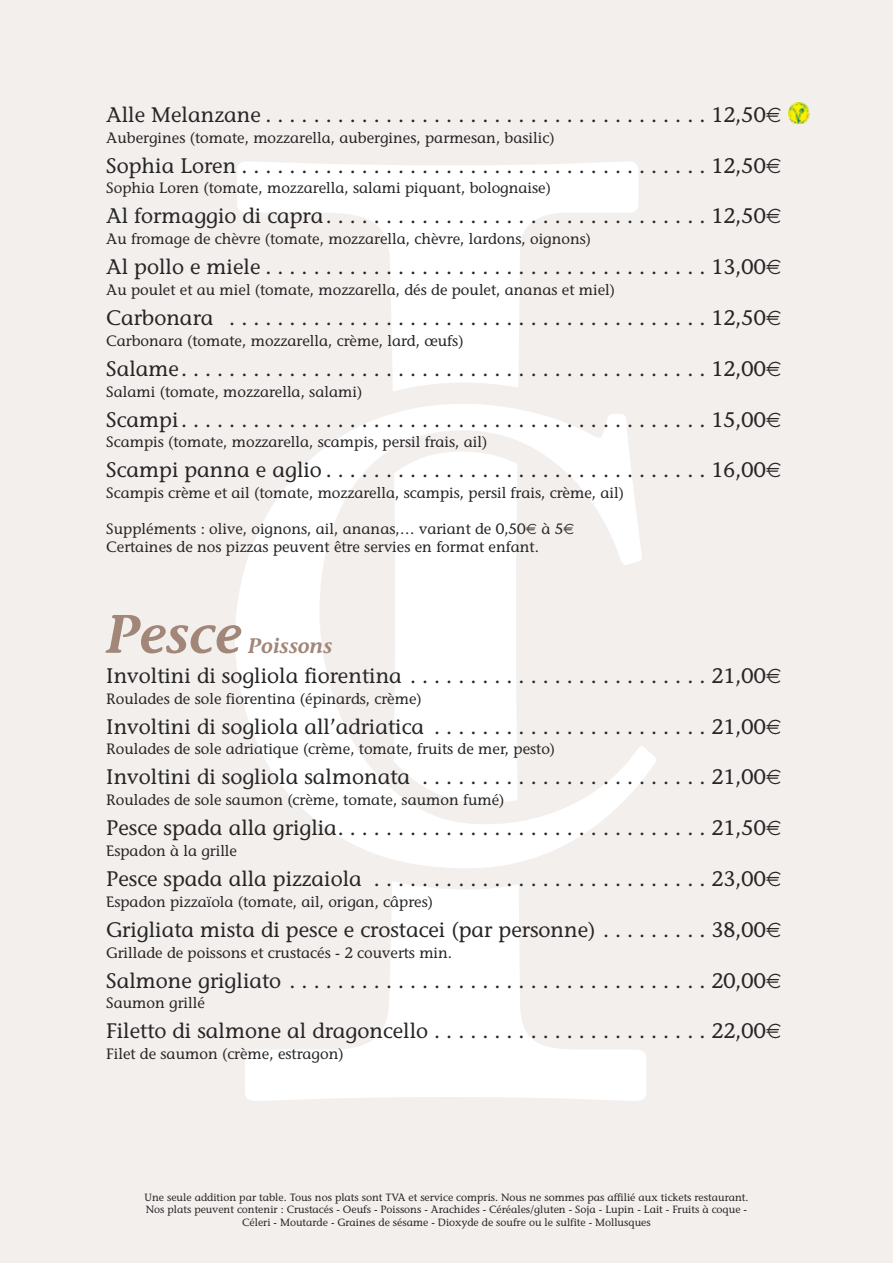
<style>
.page{position:relative;width:893px;height:1263px;background:#f3efed}
.page>*{position:absolute;margin:0;border:0;box-sizing:border-box;transform-origin:0 0}
.t1{font:italic 600 54px "Stone Informal";color:#a28778}
.t2{font:21px "Stone Informal";color:#272627}
.t3{font:italic 600 21px "Stone Informal";color:#a28778}
.t4{font:15px/18px "Stone Informal";color:#272627}
.t5{font:10.5px/12.6px "Stone Informal";color:#272627;text-align:center}
</style>
<div class="page">
<svg style="left:237px;top:162px;width:401px;height:229px"></svg>
<svg style="left:245px;top:881px;width:401px;height:220px"></svg>
<svg style="left:235px;top:404px;width:421px;height:464px;fill:#fcfbfb"></svg>
<img style="left:788px;top:103px;width:21px;height:21px">
<svg style="left:526px;top:524px;width:10px;height:10px"></svg>
<svg style="left:564px;top:524px;width:10px;height:10px"></svg>
<p class="t2" style="left:106px;top:102px;width:661px">Alle Melanzane . . . . . . . . . . . . . . . . . . . . . . . . . . . . . . . . . . . . . 12,50</p>
<p class="t4" style="left:106px;top:128px;width:450px">Aubergines (tomate, mozzarella, aubergines, parmesan, basilic)</p>
<p class="t2" style="left:106px;top:153px;width:661px">Sophia Loren . . . . . . . . . . . . . . . . . . . . . . . . . . . . . . . . . . . . . . . 12,50</p>
<p class="t4" style="left:106px;top:179px;width:446px">Sophia Loren (tomate, mozzarella, salami piquant, bolognaise)</p>
<p class="t2" style="left:106px;top:204px;width:661px">Al formaggio di capra. . . . . . . . . . . . . . . . . . . . . . . . . . . . . . . . 12,50</p>
<p class="t4" style="left:106px;top:230px;width:486px">Au fromage de chèvre (tomate, mozzarella, chèvre, lardons, oignons)</p>
<p class="t2" style="left:106px;top:255px;width:661px">Al pollo e miele . . . . . . . . . . . . . . . . . . . . . . . . . . . . . . . . . . . . . 13,00</p>
<p class="t4" style="left:106px;top:281px;width:510px">Au poulet et au miel (tomate, mozzarella, dés de poulet, ananas et miel)</p>
<p class="t2" style="left:106px;top:305px;width:661px">Carbonara . . . . . . . . . . . . . . . . . . . . . . . . . . . . . . . . . . . . . . . . 12,50</p>
<p class="t4" style="left:106px;top:332px;width:359px">Carbonara (tomate, mozzarella, crème, lard, œufs)</p>
<p class="t2" style="left:106px;top:356px;width:661px">Salame. . . . . . . . . . . . . . . . . . . . . . . . . . . . . . . . . . . . . . . . . . . . 12,00</p>
<p class="t4" style="left:106px;top:382px;width:257px">Salami (tomate, mozzarella, salami)</p>
<p class="t2" style="left:106px;top:407px;width:661px">Scampi. . . . . . . . . . . . . . . . . . . . . . . . . . . . . . . . . . . . . . . . . . . . 15,00</p>
<p class="t4" style="left:106px;top:433px;width:383px">Scampis (tomate, mozzarella, scampis, persil frais, ail)</p>
<p class="t2" style="left:106px;top:458px;width:661px">Scampi panna e aglio . . . . . . . . . . . . . . . . . . . . . . . . . . . . . . . . 16,00</p>
<p class="t4" style="left:106px;top:484px;width:519px">Scampis crème et ail (tomate, mozzarella, scampis, persil frais, crème, ail)</p>
<p class="t4" style="left:106px;top:520px;width:458px">Suppléments : olive, oignons, ail, ananas,… variant de 0,50 à 5<br>Certaines de nos pizzas peuvent être servies en format enfant.</p>
<h1 class="t1" style="left:106px;top:613px;width:137px">Pesce</h1>
<p class="t3" style="left:248px;top:637px;width:86px">Poissons</p>
<p class="t2" style="left:106px;top:663px;width:661px">Involtini di sogliola fiorentina . . . . . . . . . . . . . . . . . . . . . . . . . 21,00</p>
<p class="t4" style="left:106px;top:689px;width:317px">Roulades de sole fiorentina (épinards, crème)</p>
<p class="t2" style="left:106px;top:714px;width:661px">Involtini di sogliola all’adriatica . . . . . . . . . . . . . . . . . . . . . . . 21,00</p>
<p class="t4" style="left:106px;top:740px;width:450px">Roulades de sole adriatique (crème, tomate, fruits de mer, pesto)</p>
<p class="t2" style="left:106px;top:765px;width:661px">Involtini di sogliola salmonata . . . . . . . . . . . . . . . . . . . . . . . . 21,00</p>
<p class="t4" style="left:106px;top:791px;width:400px">Roulades de sole saumon (crème, tomate, saumon fumé)</p>
<p class="t2" style="left:106px;top:816px;width:661px">Pesce spada alla griglia. . . . . . . . . . . . . . . . . . . . . . . . . . . . . . . 21,50</p>
<p class="t4" style="left:106px;top:842px;width:132px">Espadon à la grille</p>
<p class="t2" style="left:106px;top:866px;width:661px">Pesce spada alla pizzaiola . . . . . . . . . . . . . . . . . . . . . . . . . . . . 23,00</p>
<p class="t4" style="left:106px;top:892px;width:328px">Espadon pizzaïola (tomate, ail, origan, câpres)</p>
<p class="t2" style="left:106px;top:917px;width:661px">Grigliata mista di pesce e crostacei (par personne) . . . . . . . . . 38,00</p>
<p class="t4" style="left:106px;top:943px;width:347px">Grillade de poissons et crustacés - 2 couverts min.</p>
<p class="t2" style="left:106px;top:968px;width:661px">Salmone grigliato . . . . . . . . . . . . . . . . . . . . . . . . . . . . . . . . . . . 20,00</p>
<p class="t4" style="left:106px;top:994px;width:100px">Saumon grillé</p>
<p class="t2" style="left:106px;top:1019px;width:661px">Filetto di salmone al dragoncello . . . . . . . . . . . . . . . . . . . . . . . 22,00</p>
<p class="t4" style="left:106px;top:1045px;width:239px">Filet de saumon (crème, estragon)</p>
<p class="t5" style="left:144px;top:1191px;width:606px">Une seule addition par table. Tous nos plats sont TVA et service compris. Nous ne sommes pas affilié aux tickets restaurant.<br>Nos plats peuvent contenir : Crustacés - Oeufs - Poissons - Arachides - Céréales/gluten - Soja - Lupin - Lait - Fruits à coque -<br>Céleri - Moutarde - Graines de sésame - Dioxyde de soufre ou le sulfite - Mollusques</p>
</div>
